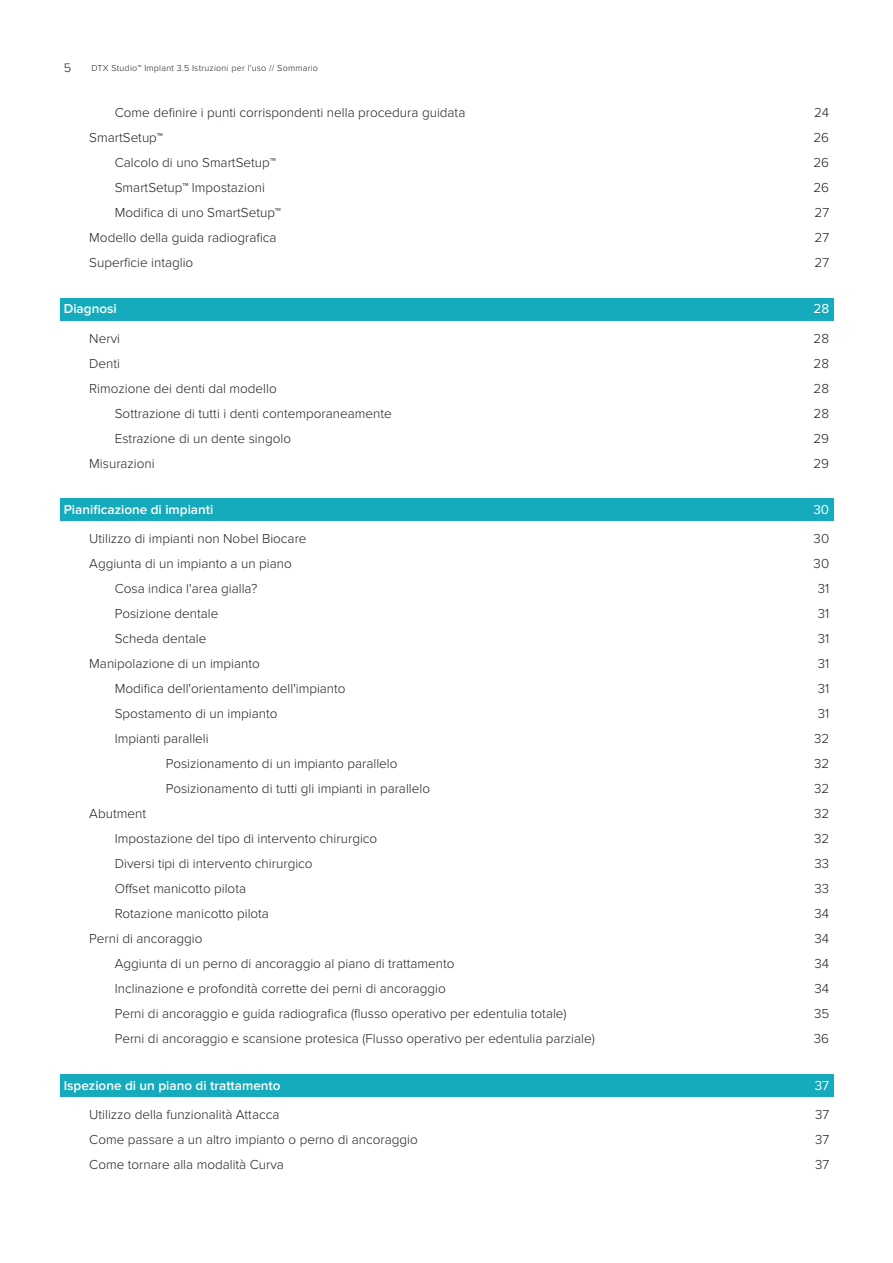
<style>
.page{position:relative;width:893px;height:1263px;background:#fff}
.page>*{position:absolute;margin:0;border:0;box-sizing:border-box;transform-origin:0 0}
.t1{font:300 13.5px "Proxima Nova";color:#231f20}
.t2{font:600 13.5px "Proxima Nova";color:#fff}
.t3{font:13.5px "Proxima Nova";color:#fff}
.t4{font:300 12.75px "Proxima Nova";color:#231f20}
.t5{font:300 9px "Proxima Nova";letter-spacing:.025em;color:#231f20}
</style>
<div class="page">
<div style="left:60px;top:298px;width:773px;height:22px;background:#15abbc"></div>
<div style="left:60px;top:499px;width:773px;height:22px;background:#15abbc"></div>
<div style="left:60px;top:1074px;width:773px;height:22px;background:#15abbc"></div>
<p class="t4" style="left:64px;top:60px;width:9px">5</p>
<p class="t5" style="left:91px;top:63px;width:228px">DTX Studio™ Implant 3.5 Istruzioni per l'uso // Sommario</p>
<p class="t1" style="left:115px;top:105px;width:352px">Come definire i punti corrispondenti nella procedura guidata</p>
<p class="t1" style="left:814px;top:105px;width:17px">24</p>
<p class="t1" style="left:89px;top:130px;width:75px">SmartSetup™</p>
<p class="t1" style="left:813px;top:130px;width:17px">26</p>
<p class="t1" style="left:115px;top:155px;width:163px">Calcolo di uno SmartSetup™</p>
<p class="t1" style="left:813px;top:155px;width:17px">26</p>
<p class="t1" style="left:115px;top:180px;width:152px">SmartSetup™ Impostazioni</p>
<p class="t1" style="left:813px;top:180px;width:17px">26</p>
<p class="t1" style="left:115px;top:205px;width:168px">Modifica di uno SmartSetup™</p>
<p class="t1" style="left:814px;top:205px;width:16px">27</p>
<p class="t1" style="left:89px;top:230px;width:189px">Modello della guida radiografica</p>
<p class="t1" style="left:814px;top:230px;width:16px">27</p>
<p class="t1" style="left:89px;top:255px;width:105px">Superficie intaglio</p>
<p class="t1" style="left:814px;top:255px;width:16px">27</p>
<p class="t2" style="left:64px;top:301px;width:54px">Diagnosi</p>
<p class="t3" style="left:813px;top:301px;width:17px">28</p>
<p class="t1" style="left:89px;top:330px;width:32px">Nervi</p>
<p class="t1" style="left:814px;top:330px;width:17px">28</p>
<p class="t1" style="left:89px;top:355px;width:32px">Denti</p>
<p class="t1" style="left:814px;top:355px;width:17px">28</p>
<p class="t1" style="left:89px;top:380px;width:189px">Rimozione dei denti dal modello</p>
<p class="t1" style="left:814px;top:380px;width:17px">28</p>
<p class="t1" style="left:115px;top:405px;width:279px">Sottrazione di tutti i denti contemporaneamente</p>
<p class="t1" style="left:814px;top:405px;width:17px">28</p>
<p class="t1" style="left:115px;top:430px;width:178px">Estrazione di un dente singolo</p>
<p class="t1" style="left:813px;top:430px;width:17px">29</p>
<p class="t1" style="left:89px;top:455px;width:67px">Misurazioni</p>
<p class="t1" style="left:813px;top:455px;width:17px">29</p>
<p class="t2" style="left:64px;top:502px;width:151px">Pianificazione di impianti</p>
<p class="t3" style="left:813px;top:502px;width:17px">30</p>
<p class="t1" style="left:89px;top:531px;width:219px">Utilizzo di impianti non Nobel Biocare</p>
<p class="t1" style="left:814px;top:531px;width:17px">30</p>
<p class="t1" style="left:89px;top:556px;width:204px">Aggiunta di un impianto a un piano</p>
<p class="t1" style="left:814px;top:556px;width:17px">30</p>
<p class="t1" style="left:115px;top:581px;width:144px">Cosa indica l'area gialla?</p>
<p class="t1" style="left:818px;top:581px;width:13px">31</p>
<p class="t1" style="left:115px;top:606px;width:105px">Posizione dentale</p>
<p class="t1" style="left:818px;top:606px;width:13px">31</p>
<p class="t1" style="left:115px;top:631px;width:93px">Scheda dentale</p>
<p class="t1" style="left:818px;top:631px;width:13px">31</p>
<p class="t1" style="left:89px;top:656px;width:172px">Manipolazione di un impianto</p>
<p class="t1" style="left:818px;top:656px;width:13px">31</p>
<p class="t1" style="left:115px;top:681px;width:232px">Modifica dell'orientamento dell'impianto</p>
<p class="t1" style="left:818px;top:681px;width:13px">31</p>
<p class="t1" style="left:115px;top:706px;width:164px">Spostamento di un impianto</p>
<p class="t1" style="left:818px;top:706px;width:13px">31</p>
<p class="t1" style="left:115px;top:731px;width:95px">Impianti paralleli</p>
<p class="t1" style="left:814px;top:731px;width:17px">32</p>
<p class="t1" style="left:166px;top:756px;width:233px">Posizionamento di un impianto parallelo</p>
<p class="t1" style="left:814px;top:756px;width:17px">32</p>
<p class="t1" style="left:166px;top:781px;width:266px">Posizionamento di tutti gli impianti in parallelo</p>
<p class="t1" style="left:814px;top:781px;width:17px">32</p>
<p class="t1" style="left:89px;top:806px;width:58px">Abutment</p>
<p class="t1" style="left:814px;top:806px;width:17px">32</p>
<p class="t1" style="left:115px;top:831px;width:264px">Impostazione del tipo di intervento chirurgico</p>
<p class="t1" style="left:814px;top:831px;width:17px">32</p>
<p class="t1" style="left:115px;top:856px;width:199px">Diversi tipi di intervento chirurgico</p>
<p class="t1" style="left:814px;top:856px;width:16px">33</p>
<p class="t1" style="left:115px;top:881px;width:133px">Offset manicotto pilota</p>
<p class="t1" style="left:814px;top:881px;width:16px">33</p>
<p class="t1" style="left:115px;top:906px;width:156px">Rotazione manicotto pilota</p>
<p class="t1" style="left:814px;top:906px;width:16px">34</p>
<p class="t1" style="left:89px;top:931px;width:115px">Perni di ancoraggio</p>
<p class="t1" style="left:814px;top:931px;width:16px">34</p>
<p class="t1" style="left:115px;top:956px;width:341px">Aggiunta di un perno di ancoraggio al piano di trattamento</p>
<p class="t1" style="left:814px;top:956px;width:16px">34</p>
<p class="t1" style="left:115px;top:981px;width:332px">Inclinazione e profondità corrette dei perni di ancoraggio</p>
<p class="t1" style="left:814px;top:981px;width:16px">34</p>
<p class="t1" style="left:115px;top:1006px;width:453px">Perni di ancoraggio e guida radiografica (flusso operativo per edentulia totale)</p>
<p class="t1" style="left:814px;top:1006px;width:17px">35</p>
<p class="t1" style="left:115px;top:1031px;width:481px">Perni di ancoraggio e scansione protesica (Flusso operativo per edentulia parziale)</p>
<p class="t1" style="left:814px;top:1031px;width:17px">36</p>
<p class="t2" style="left:64px;top:1077px;width:218px">Ispezione di un piano di trattamento</p>
<p class="t3" style="left:815px;top:1077px;width:16px">37</p>
<p class="t1" style="left:89px;top:1106px;width:192px">Utilizzo della funzionalità Attacca</p>
<p class="t1" style="left:815px;top:1106px;width:16px">37</p>
<p class="t1" style="left:89px;top:1131px;width:330px">Come passare a un altro impianto o perno di ancoraggio</p>
<p class="t1" style="left:815px;top:1131px;width:16px">37</p>
<p class="t1" style="left:89px;top:1156px;width:196px">Come tornare alla modalità Curva</p>
<p class="t1" style="left:815px;top:1156px;width:16px">37</p>
</div>
